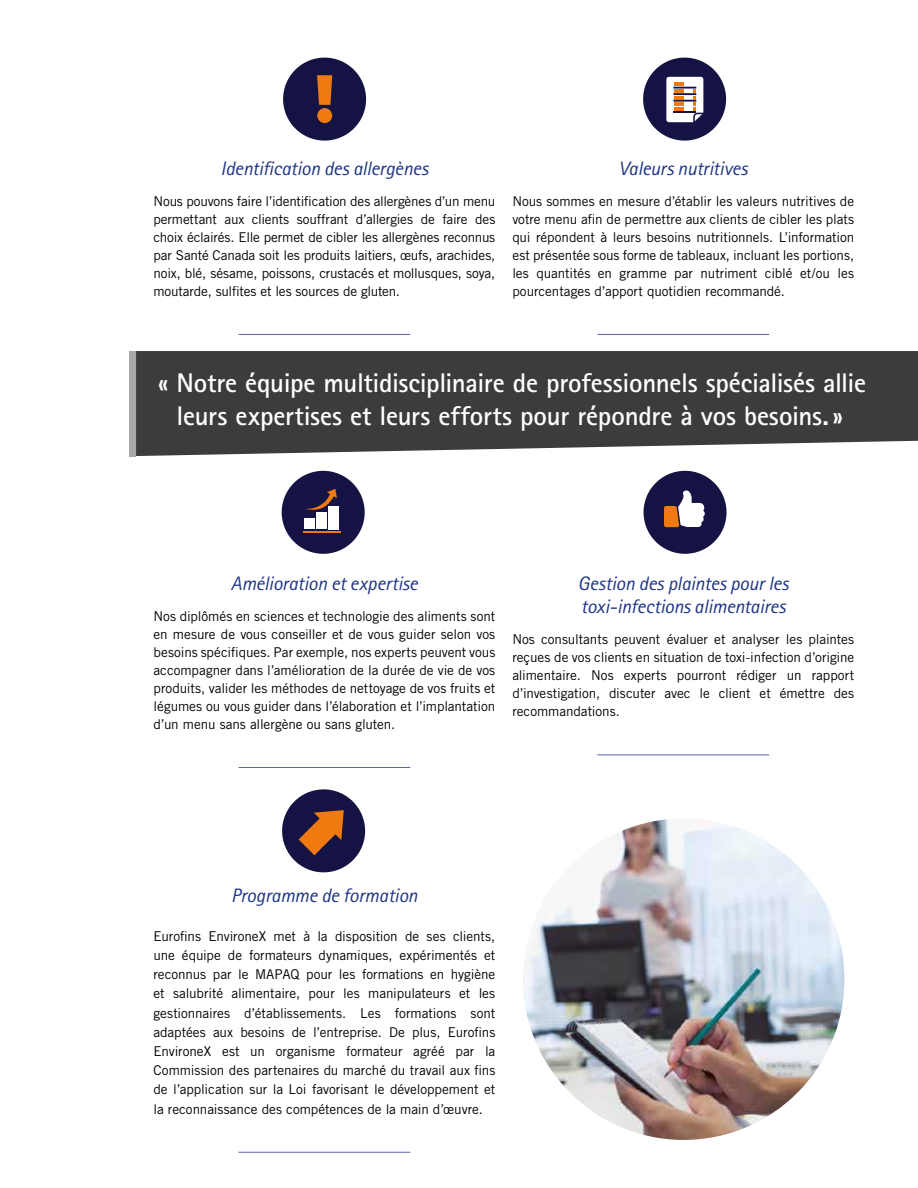
<style>
.page{position:relative;width:918px;height:1188px;background:#fff}
.page>*{position:absolute;margin:0;border:0;box-sizing:border-box;transform-origin:0 0}
.t1{font:700 27px/32.4px "Rotis Sans Serif";letter-spacing:-.01em;color:#fff;text-align:center}
.t2{font:italic 19.5px/23.4px "Rotis Sans Serif";letter-spacing:-.01em;color:#1e3582}
.t3{font:13.5px/18px "Trade Gothic";letter-spacing:-.005em;color:#000;text-align:justify}
</style>
<div class="page">
<hr style="left:597px;top:334px;width:172px;height:1px;background:#5c64a4">
<hr style="left:239px;top:334px;width:171px;height:1px;background:#5c64a4">
<hr style="left:239px;top:1152px;width:171px;height:1px;background:#5c64a4">
<hr style="left:239px;top:767px;width:171px;height:1px;background:#5c64a4">
<hr style="left:597px;top:755px;width:172px;height:1px;background:#5c64a4">
<svg style="left:136px;top:351px;width:782px;height:105px;background:#4a4a49"></svg>
<div style="left:130px;top:351px;width:6px;height:105px;background:#a8a8a7"></div>
<img style="left:523px;top:818px;width:321px;height:322px;border-radius:161px">
<div style="left:283px;top:58px;width:83px;height:83px;background:#151344;border-radius:50%"></div>
<svg style="left:317px;top:75px;width:15px;height:48px"></svg>
<div style="left:644px;top:471px;width:83px;height:83px;background:#151344;border-radius:50%"></div>
<div style="left:643px;top:58px;width:83px;height:83px;background:#151344;border-radius:50%"></div>
<svg style="left:666px;top:77px;width:37px;height:45px;background:#deccc2"></svg>
<hr style="left:673px;top:111px;width:23px;height:2px;background:#151344">
<div style="left:282px;top:789px;width:83px;height:83px;background:#151344;border-radius:50%"></div>
<svg style="left:299px;top:810px;width:45px;height:45px"></svg>
<div style="left:282px;top:471px;width:83px;height:83px;background:#151344;border-radius:50%"></div>
<svg style="left:664px;top:491px;width:41px;height:36px"></svg>
<div style="left:329px;top:506px;width:10px;height:23px;background:#fff"></div>
<div style="left:317px;top:513px;width:10px;height:16px;background:#fff"></div>
<div style="left:305px;top:518px;width:10px;height:11px;background:#fff"></div>
<svg style="left:306px;top:489px;width:31px;height:24px"></svg>
<hr style="left:303px;top:531px;width:38px;height:2px;background:#ef7b10">
<h2 class="t2" style="left:221px;top:157px;width:209px">Identification des allergènes</h2>
<p class="t3" style="left:153px;top:192px;width:343px">Nous pouvons faire l’identification des allergènes d’un menu permettant aux clients souffrant d’allergies de faire des choix éclairés. Elle permet de cibler les allergènes reconnus par Santé Canada soit les produits laitiers, œufs, arachides, noix, blé, sésame, poissons, crustacés et mollusques, soya, moutarde, sulfites et les sources de gluten.</p>
<h2 class="t2" style="left:619px;top:157px;width:130px">Valeurs nutritives</h2>
<p class="t3" style="left:512px;top:192px;width:343px">Nous sommes en mesure d’établir les valeurs nutritives de votre menu afin de permettre aux clients de cibler les plats qui répondent à leurs besoins nutritionnels. L’information est présentée sous forme de tableaux, incluant les portions, les quantités en gramme par nutriment ciblé et/ou les pourcentages d’apport quotidien recommandé.</p>
<h1 class="t1" style="left:158px;top:367px;width:709px">« Notre équipe multidisciplinaire de professionnels spécialisés allie leurs expertises et leurs efforts pour répondre à vos besoins.»</h1>
<h2 class="t2" style="left:231px;top:572px;width:188px">Amélioration et expertise</h2>
<p class="t3" style="left:153px;top:607px;width:343px">Nos diplômés en sciences et technologie des aliments sont en mesure de vous conseiller et de vous guider selon vos besoins spécifiques. Par exemple, nos experts peuvent vous accompagner dans l’amélioration de la durée de vie de vos produits, valider les méthodes de nettoyage de vos fruits et légumes ou vous guider dans l’élaboration et l’implantation d’un menu sans allergène ou sans gluten.</p>
<h2 class="t2" style="left:578px;top:572px;width:212px">Gestion des plaintes pour les toxi-infections alimentaires</h2>
<p class="t3" style="left:512px;top:630px;width:343px">Nos consultants peuvent évaluer et analyser les plaintes reçues de vos clients en situation de toxi-infection d’origine alimentaire. Nos experts pourront rédiger un rapport d’investigation, discuter avec le client et émettre des recommandations.</p>
<h2 class="t2" style="left:231px;top:884px;width:188px">Programme de formation</h2>
<p class="t3" style="left:153px;top:926px;width:343px;line-height:19.2px">Eurofins EnvironeX met à la disposition de ses clients, une équipe de formateurs dynamiques, expérimentés et reconnus par le MAPAQ pour les formations en hygiène et salubrité alimentaire, pour les manipulateurs et les gestionnaires d’établissements. Les formations sont adaptées aux besoins de l’entreprise. De plus, Eurofins EnvironeX est un organisme formateur agréé par la Commission des partenaires du marché du travail aux fins de l’application sur la Loi favorisant le développement et la reconnaissance des compétences de la main d’œuvre.</p>
</div>
